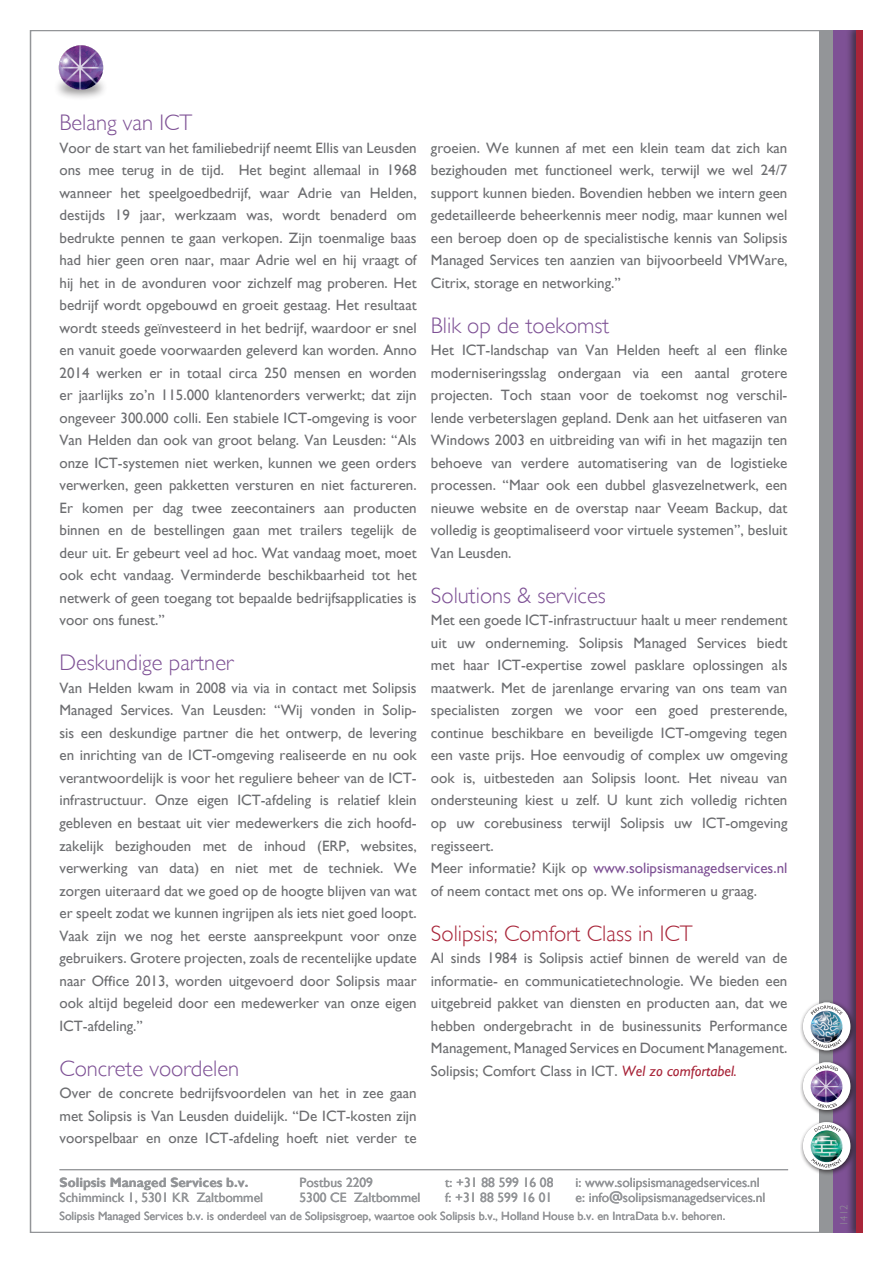
<style>
.page{position:relative;width:893px;height:1263px;background:#fff}
.page>*{position:absolute;margin:0;border:0;box-sizing:border-box;transform-origin:0 0}
.subkop{font:300 22.5px "Gill Sans";color:#7e5195}
.subkop-2{font:300 22.5px "Gill Sans";color:#a82539}
.plat{font:15px/22.5px "Gill Sans";color:#6c6d70;text-align:justify}
.t1{font:13.5px "Gill Sans";color:#939598}
.t2{font:700 13.5px "Gill Sans";color:#939598}
.t3{font:12px "Gill Sans";color:#939598}
.t4{font:300 10.5px "Gill Sans";color:#939598}
.s1{color:#7e5195}
.s2{font-style:italic;color:#a82539}
</style>
<div class="page">
<div style="left:819px;top:30px;width:14px;height:1203px;background:#939598"></div>
<div style="left:833px;top:30px;width:30px;height:1203px;background:#7e5195"></div>
<div style="left:845px;top:23px;width:22px;height:1217px;background:#231f20;opacity:.75"></div>
<div style="left:856px;top:30px;width:7px;height:1203px;background:#a82539"></div>
<div style="left:0;top:0;width:893px;height:29px;background:#fff"></div>
<div style="left:863px;top:0;width:30px;height:1263px;background:#fff"></div>
<div style="left:0;top:1233px;width:893px;height:30px;background:#fff"></div>
<div style="left:53px;top:75px;width:56px;height:27px;background:#231f20;opacity:.5"></div>
<svg style="left:59px;top:46px;width:44px;height:44px"></svg>
<img style="left:59px;top:45px;width:44px;height:45px;border-radius:22px">
<div style="left:800px;top:1119px;width:56px;height:56px;background:#231f20;opacity:.75"></div>
<img style="left:803px;top:1137px;width:47px;height:28px">
<div style="left:803px;top:1122px;width:47px;height:48px;background:#fff;border-radius:50%"></div>
<img style="left:811px;top:1130px;width:31px;height:32px;border-radius:16px">
<svg style="left:811px;top:1158px;width:30px;height:12px"></svg>
<svg style="left:812px;top:1122px;width:29px;height:10px"></svg>
<div style="left:800px;top:1059px;width:56px;height:57px;background:#231f20;opacity:.75"></div>
<img style="left:803px;top:1077px;width:47px;height:28px">
<div style="left:803px;top:1062px;width:47px;height:48px;background:#fff;border-radius:50%"></div>
<img style="left:811px;top:1070px;width:31px;height:32px;border-radius:16px">
<svg style="left:812px;top:1062px;width:29px;height:9px"></svg>
<svg style="left:812px;top:1103px;width:29px;height:8px"></svg>
<div style="left:800px;top:999px;width:56px;height:57px;background:#231f20;opacity:.75"></div>
<img style="left:803px;top:1017px;width:47px;height:29px">
<div style="left:803px;top:1003px;width:47px;height:47px;background:#fff;border-radius:50%"></div>
<img style="left:811px;top:1011px;width:31px;height:32px;border-radius:16px">
<svg style="left:811px;top:1003px;width:32px;height:12px"></svg>
<svg style="left:811px;top:1039px;width:30px;height:12px"></svg>
<hr style="left:60px;top:1169px;width:728px;height:1px;background:#939598">
<p class="subkop" style="left:60px;top:110px;width:134px">Belang van ICT</p>
<p class="plat" style="left:60px;top:137px;width:359px">Voor de start van het familiebedrijf neemt Ellis van Leusden ons mee terug in de tijd. Het begint allemaal in 1968 wanneer het speelgoedbedrijf, waar Adrie van Helden, destijds 19 jaar, werkzaam was, wordt benaderd om bedrukte pennen te gaan verkopen. Zijn toenmalige baas had hier geen oren naar, maar Adrie wel en hij vraagt of hij het in de avonduren voor zichzelf mag proberen. Het bedrijf wordt opgebouwd en groeit gestaag. Het resultaat wordt steeds geïnvesteerd in het bedrijf, waardoor er snel en vanuit goede voorwaarden geleverd kan worden. Anno 2014 werken er in totaal circa 250 mensen en worden er jaarlijks zo’n 115.000 klantenorders verwerkt; dat zijn ongeveer 300.000 colli. Een stabiele ICT-omgeving is voor Van Helden dan ook van groot belang. Van Leusden: “Als onze ICT-systemen niet werken, kunnen we geen orders verwerken, geen pakketten versturen en niet factureren.<br>Er komen per dag twee zeecontainers aan producten binnen en de bestellingen gaan met trailers tegelijk de deur uit. Er gebeurt veel ad hoc. Wat vandaag moet, moet ook echt vandaag. Verminderde beschikbaarheid tot het netwerk of geen toegang tot bepaalde bedrijfsapplicaties is voor ons funest.”</p>
<p class="subkop" style="left:60px;top:650px;width:176px">Deskundige partner</p>
<p class="plat" style="left:60px;top:677px;width:359px">Van Helden kwam in 2008 via via in contact met Solipsis Managed Services. Van Leusden: “Wij vonden in Solip&shy;sis een deskundige partner die het ontwerp, de levering en inrichting van de ICT-omgeving realiseerde en nu ook verantwoordelijk is voor het reguliere beheer van de ICT&shy;infrastructuur. Onze eigen ICT-afdeling is relatief klein gebleven en bestaat uit vier medewerkers die zich hoofd&shy;zakelijk bezighouden met de inhoud (ERP, websites, verwerking van data) en niet met de techniek. We zorgen uiteraard dat we goed op de hoogte blijven van wat er speelt zodat we kunnen ingrijpen als iets niet goed loopt.<br>Vaak zijn we nog het eerste aanspreekpunt voor onze gebruikers. Grotere projecten, zoals de recentelijke update naar Office 2013, worden uitgevoerd door Solipsis maar ook altijd begeleid door een medewerker van onze eigen ICT-afdeling.”</p>
<p class="subkop" style="left:60px;top:1055px;width:181px">Concrete voordelen</p>
<p class="plat" style="left:60px;top:1082px;width:359px">Over de concrete bedrijfsvoordelen van het in zee gaan met Solipsis is Van Leusden duidelijk. “De ICT-kosten zijn voorspelbaar en onze ICT-afdeling hoeft niet verder te</p>
<p class="plat" style="left:431px;top:137px;width:358px">groeien. We kunnen af met een klein team dat zich kan bezighouden met functioneel werk, terwijl we wel 24/7 support kunnen bieden. Bovendien hebben we intern geen gedetailleerde beheerkennis meer nodig, maar kunnen wel een beroep doen op de specialistische kennis van Solipsis Managed Services ten aanzien van bijvoorbeeld VMWare, Citrix, storage en networking.”</p>
<p class="subkop" style="left:431px;top:312px;width:180px">Blik op de toekomst</p>
<p class="plat" style="left:431px;top:339px;width:358px">Het ICT-landschap van Van Helden heeft al een flinke moderniseringsslag ondergaan via een aantal grotere projecten. Toch staan voor de toekomst nog verschil&shy;lende verbeterslagen gepland. Denk aan het uitfaseren van Windows 2003 en uitbreiding van wifi in het magazijn ten behoeve van verdere automatisering van de logistieke processen. “Maar ook een dubbel glasvezelnetwerk, een nieuwe website en de overstap naar Veeam Backup, dat volledig is geoptimaliseerd voor virtuele systemen”, besluit Van Leusden.</p>
<p class="subkop" style="left:431px;top:582px;width:176px">Solutions &amp; services</p>
<p class="plat" style="left:431px;top:609px;width:358px">Met een goede ICT-infrastructuur haalt u meer rendement uit uw onderneming. Solipsis Managed Services biedt met haar ICT-expertise zowel pasklare oplossingen als maatwerk. Met de jarenlange ervaring van ons team van specialisten zorgen we voor een goed presterende, continue beschikbare en beveiligde ICT-omgeving tegen een vaste prijs. Hoe eenvoudig of complex uw omgeving ook is, uitbesteden aan Solipsis loont. Het niveau van ondersteuning kiest u zelf. U kunt zich volledig richten op uw corebusiness terwijl Solipsis uw ICT-omgeving regisseert.</p>
<p class="plat" style="left:431px;top:857px;width:358px">Meer informatie? Kijk op <span class="s1">www.solipsismanagedservices.nl </span>of neem contact met ons op. We informeren u graag.</p>
<p class="subkop-2" style="left:431px;top:920px;width:263px">Solipsis; Comfort Class in ICT</p>
<p class="plat" style="left:431px;top:947px;width:358px">Al sinds 1984 is Solipsis actief binnen de wereld van de informatie- en communicatietechnologie. We bieden een uitgebreid pakket van diensten en producten aan, dat we hebben ondergebracht in de businessunits Performance Management, Managed Services en Document Management.<br>Solipsis; Comfort Class in ICT. <span class="s2">Wel zo comfortabel.</span></p>
<p class="t2" style="left:60px;top:1174px;width:190px">Solipsis Managed Services b.v.</p>
<p class="t1" style="left:300px;top:1174px;width:75px">Postbus 2209</p>
<p class="t1" style="left:445px;top:1174px;width:110px">t: +31 88 599 16 08</p>
<p class="t1" style="left:576px;top:1174px;width:186px">i: www.solipsismanagedservices.nl</p>
<p class="t1" style="left:60px;top:1189px;width:205px">Schimminck 1, 5301 KR Zaltbommel</p>
<p class="t1" style="left:300px;top:1189px;width:122px">5300 CE Zaltbommel</p>
<p class="t1" style="left:445px;top:1189px;width:109px">f: +31 88 599 16 01</p>
<p class="t1" style="left:576px;top:1189px;width:191px">e: info@solipsismanagedservices.nl</p>
<p class="t3" style="left:60px;top:1208px;width:667px">Solipsis Managed Services b.v. is onderdeel van de Solipsisgroep, waartoe ook Solipsis b.v., Holland House b.v. en IntraData b.v. behoren.</p>
<p class="t4" style="left:838px;top:1226px;width:22px;rotate:-90deg">1412</p>
</div>
